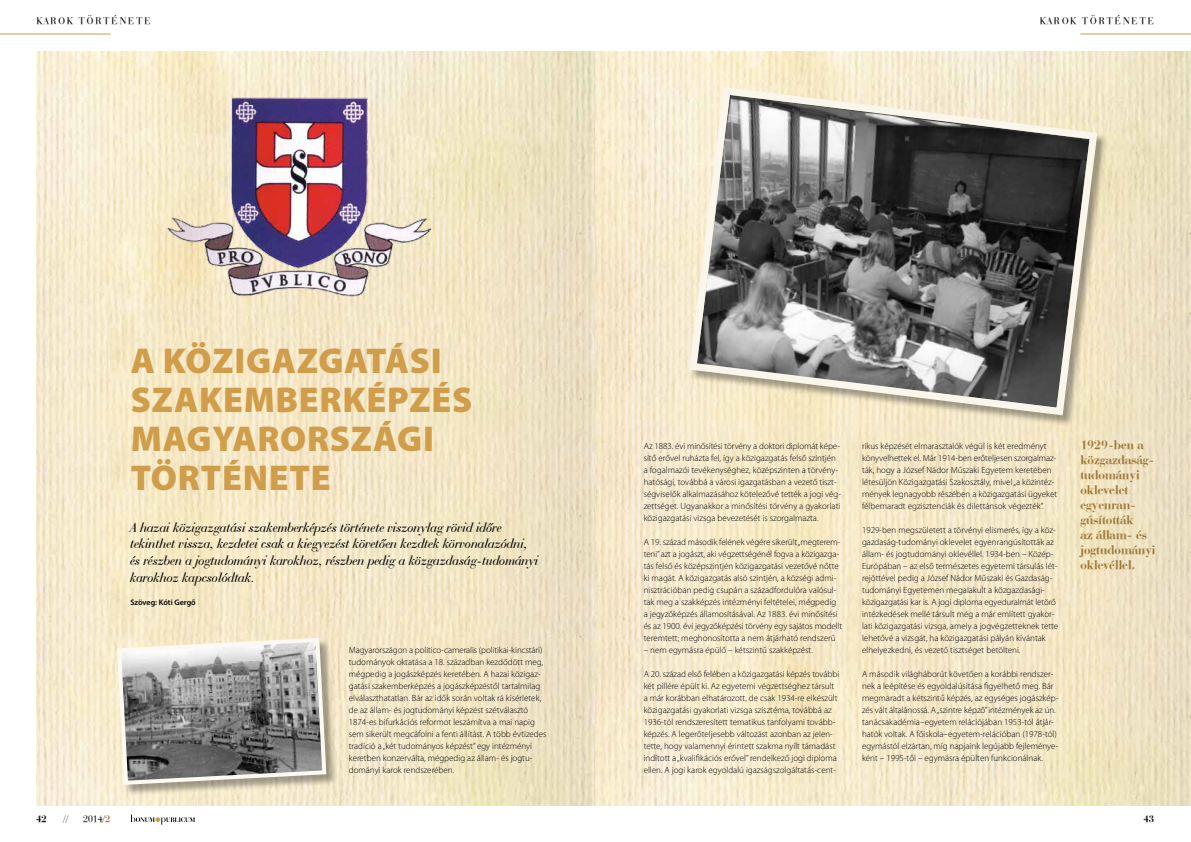
<style>
.page{position:relative;width:1191px;height:842px;background:#fff}
.page>*{position:absolute;margin:0;border:0;box-sizing:border-box;transform-origin:0 0}
.t1{font:900 36px/39px "Myriad Pro";letter-spacing:.02em;color:#d09d4a}
.t2{font:14px/16.8px "Bauer Bodoni HU Italic";color:#000}
.t3{font:13px/15px "Bauer Bodoni HU Bold";color:#9e7939}
.t4{font:10px "Bauer Bodoni HU Normal";letter-spacing:.2em;color:#000}
.t5{font:10px "Bauer Bodoni HU Bold";color:#000}
.t6{font:300 9px/12px "Myriad Pro";color:#000}
.t7{font:600 8px "Myriad Pro";color:#000}
.s1{font-family:"Bauer Bodoni HU Bold"}
.s2{font-family:"Bauer Bodoni HU Bold";color:#9e7939}
</style>
<div class="page">
<svg style="left:130px;top:814px;width:65px;height:10px"></svg>
<hr style="left:0;top:34px;width:111px;height:1px;background:#d09d4a">
<hr style="left:1080px;top:34px;width:111px;height:1px;background:#d09d4a">
<img style="left:37px;top:51px;width:1154px;height:754px">
<div style="left:118px;top:639px;width:219px;height:157px;background:#000;opacity:.35"></div>
<svg style="left:115px;top:636px;width:213px;height:151px;background:#9a9894"></svg>
<div style="left:690px;top:88px;width:418px;height:338px;background:#000;opacity:.35"></div>
<svg style="left:685px;top:83px;width:416px;height:336px;background:#8c8982"></svg>
<img style="left:157px;top:87px;width:281px;height:226px">
<p class="t4" style="left:37px;top:15px;width:115px">KAROK TÖRTÉN ETE</p>
<p class="t4" style="left:1040px;top:15px;width:115px">KAROK TÖRTÉN ETE</p>
<p class="t1" style="left:131px;top:342px;width:343px">A KÖZIGAZGATÁSI<br>SZAKEMBERKÉPZÉS<br>MAGYARORSZÁGI<br>TÖRTÉNETE</p>
<p class="t2" style="left:130px;top:518px;width:410px">A hazai közigazgatási szakemberképzés története viszonylag rövid időre tekinthet vissza, kezdetei csak a kiegyezést követően kezdtek körvonalazódni, és részben a jogtudományi karokhoz, részben pedig a közgazdaság-tudományi karokhoz kapcsolódtak.</p>
<p class="t7" style="left:130px;top:597px;width:67px">Szöveg: Kóti Gergő</p>
<p class="t6" style="left:349px;top:644px;width:199px">Magyarországon a politico-cameralis (politikai-kincstári) tudományok oktatása a 18. században kezdődött meg, mégpedig a jogászképzés keretében. A hazai közigaz&shy;gatási szakemberképzés a jogászképzéstől tartalmilag elválaszthatatlan. Bár az idők során voltak rá kísérletek, de az állam- és jogtudományi képzést szétválasztó 1874-es bifurkációs reformot leszámítva a mai napig sem sikerült megcáfolni a fenti állítást. A több évtizedes tradíció a „két tudományos képzést” egy intézményi keretben konzerválta, mégpedig az állam- és jogtu&shy;dományi karok rendszerében.</p>
<p class="t6" style="left:643px;top:440px;width:199px">Az 1883. évi minősítési törvény a doktori diplomát képe&shy;sítő erővel ruházta fel, így a közigazgatás felső szintjén a fogalmazói tevékenységhez, középszinten a törvény&shy;hatósági, továbbá a városi igazgatásban a vezető tiszt&shy;ségviselők alkalmazásához kötelezővé tették a jogi vég&shy;zettséget. Ugyanakkor a minősítési törvény a gyakorlati közigazgatási vizsga bevezetését is szorgalmazta.</p>
<p class="t6" style="left:643px;top:536px;width:200px">A 19. század második felének végére sikerült „megterem&shy;teni” azt a jogászt, aki végzettségénél fogva a közigazga&shy;tás felső és középszintjén közigazgatási vezetővé nőtte ki magát. A közigazgatás alsó szintjén, a községi admi&shy;nisztrációban pedig csupán a századfordulóra valósul&shy;tak meg a szakképzés intézményi feltételei, mégpedig a jegyzőképzés államosításával. Az 1883. évi minősítési és az 1900. évi jegyzőképzési törvény egy sajátos modellt teremtett; meghonosította a nem átjárható rendszerű</p>
<p class="t6" style="left:643px;top:644px;width:171px">– nem egymásra épülő – kétszintű szakképzést.</p>
<p class="t6" style="left:643px;top:668px;width:197px">A 20. század első felében a közigazgatási képzés további két pillére épült ki. Az egyetemi végzettséghez társult a már korábban elhatározott, de csak 1934-re elkészült közigazgatási gyakorlati vizsga szisztéma, továbbá az 1936-tól rendszeresített tematikus tanfolyami tovább&shy;képzés. A legerőteljesebb változást azonban az jelen&shy;tette, hogy valamennyi érintett szakma nyílt támadást indított a „kvalifikációs erővel” rendelkező jogi diploma ellen. A jogi karok egyoldalú igazságszolgáltatás-cent-</p>
<p class="t6" style="left:862px;top:440px;width:197px">rikus képzését elmarasztalók végül is két eredményt könyvelhettek el. Már 1914-ben erőteljesen szorgalmaz&shy;ták, hogy a József Nádor Műszaki Egyetem keretében létesüljön Közigazgatási Szakosztály, mivel „a közintéz&shy;mények legnagyobb részében a közigazgatási ügyeket félbemaradt egzisztenciák és dilettánsok végezték”.</p>
<p class="t6" style="left:862px;top:524px;width:198px">1929-ben megszületett a törvényi elismerés, így a köz&shy;gazdaság-tudományi oklevelet egyenrangúsították az állam- és jogtudományi oklevéllel. 1934-ben – Közép-Európában – az első természetes egyetemi társulás lét&shy;rejöttével pedig a József Nádor Műszaki és Gazdaság&shy;tudományi Egyetemen megalakult a közgazdasági&shy;közigazgatási kar is. A jogi diploma egyeduralmát letörő intézkedések mellé társult még a már említett gyakor&shy;lati közigazgatási vizsga, amely a jogvégzetteknek tette lehetővé a vizsgát, ha közigazgatási pályán kívántak elhelyezkedni, és vezető tisztséget betölteni.</p>
<p class="t6" style="left:862px;top:668px;width:198px">A második világháborút követően a korábbi rendszer&shy;nek a leépítése és egyoldalúsítása figyelhető meg. Bár megmaradt a kétszintű képzés, az egységes jogászkép&shy;zés vált általánossá. A „szintre képző” intézmények az ún. tanácsakadémia–egyetem relációjában 1953-tól átjár&shy;hatók voltak. A főiskola–egyetem-relációban (1978-tól) egymástól elzártan, míg napjaink legújabb fejleménye&shy;ként – 1995-től – egymásra épülten funkcionálnak.</p>
<p class="t3" style="left:1080px;top:437px;width:77px">1929-ben a közgazdaság&shy;tudományi oklevelet egyenran&shy;gúsították<br>az állam- és jogtudományi oklevéllel.</p>
<p class="t5" style="left:36px;top:812px;width:12px">42</p>
<p class="t4" style="left:63px;top:812px;width:7px">//</p>
<p class="t4" style="left:83px;top:812px;width:29px">2014<span class="s1">/</span><span class="s2">2</span></p>
<p class="t5" style="left:1143px;top:812px;width:12px">43</p>
</div>
